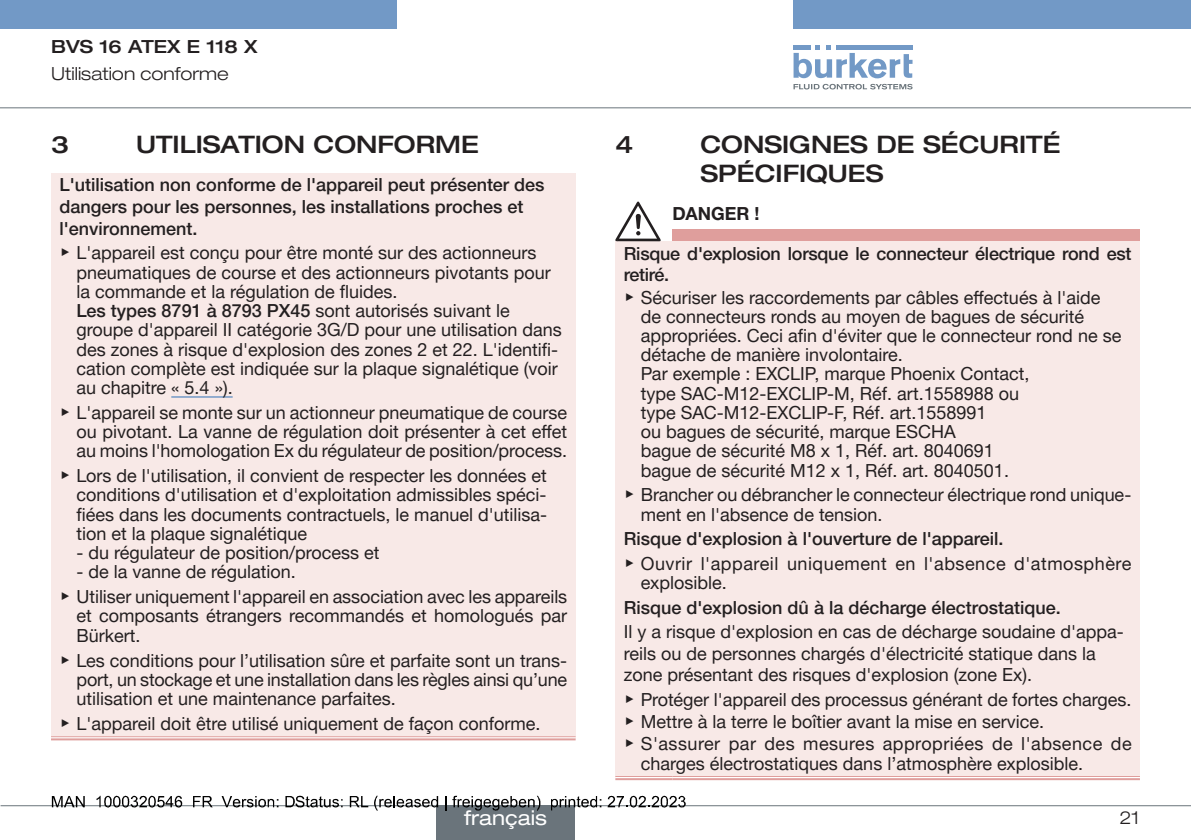
<style>
.page{position:relative;width:1191px;height:840px;background:#fff}
.page>*{position:absolute;margin:0;border:0;box-sizing:border-box;transform-origin:0 0}
.t1{font:500 expanded 24px/28.8px "Helvetica Neue LTW1 G";color:#231f20}
.t2{font:expanded 20px "Helvetica Neue LTW1 G";color:#fff}
.SI-Folge{font:18px/19.2px "Helvetica Neue LTW1 G";color:#231f20}
.SI-Art{font:500 18px/21.6px "Helvetica Neue LTW1 G";color:#231f20}
.SI-Folge-2{font:18px/19.2px "Helvetica Neue LTW1 G";letter-spacing:.03em;color:#231f20}
.SI-Art_Blocksatz{font:500 18px/21.6px "Helvetica Neue LTW1 G";letter-spacing:-.015em;color:#231f20}
.t3{font:300 expanded 18px "Helvetica Neue LTW1 G";color:#231f20}
.t4{font:500 expanded 18px "Helvetica Neue LTW1 G";color:#231f20}
.SI-Wort{font:700 18px "Helvetica Neue LTW1 G";color:#231f20}
.s1{font-family:"Arial Unicode MS"}
.s2{font-weight:500}
</style>
<div class="page">
<div style="left:0;top:0;width:396px;height:28px;background:#7299c6"></div>
<div style="left:793px;top:0;width:398px;height:28px;background:#7299c6"></div>
<svg style="left:793px;top:45px;width:119px;height:33px"></svg>
<div style="left:836px;top:45px;width:76px;height:5px;background:#7299c6"></div>
<svg style="left:793px;top:84px;width:119px;height:5px"></svg>
<hr style="left:0;top:107px;width:1191px;height:1px;background:#6a747b">
<div style="left:51px;top:173px;width:524px;height:565px;background:#f8e9e7"></div>
<hr style="left:51px;top:736px;width:524px;height:1px;background:#df9e9c">
<hr style="left:51px;top:738px;width:524px;height:2px;background:#df9e9c">
<hr style="left:171px;top:396px;width:62px;height:1px;background:#7299c6">
<div style="left:672px;top:229px;width:468px;height:12px;background:#df9e9c"></div>
<div style="left:615px;top:241px;width:525px;height:536px;background:#f8e9e7"></div>
<svg style="left:615px;top:775px;width:57px;height:4px"></svg>
<svg style="left:672px;top:775px;width:468px;height:4px"></svg>
<svg style="left:615px;top:201px;width:45px;height:40px"></svg>
<hr style="left:1px;top:804px;width:1190px;height:1px;background:#6a747b">
<div style="left:436px;top:805px;width:139px;height:34px;background:#6a747b"></div>
<svg style="left:52px;top:796px;width:33px;height:10px"></svg>
<svg style="left:96px;top:795px;width:86px;height:12px"></svg>
<svg style="left:193px;top:796px;width:20px;height:10px"></svg>
<svg style="left:222px;top:796px;width:56px;height:11px"></svg>
<svg style="left:285px;top:795px;width:57px;height:12px"></svg>
<svg style="left:350px;top:796px;width:18px;height:10px"></svg>
<svg style="left:374px;top:795px;width:64px;height:15px"></svg>
<svg style="left:445px;top:796px;width:1px;height:14px"></svg>
<svg style="left:452px;top:795px;width:88px;height:15px"></svg>
<svg style="left:551px;top:796px;width:50px;height:14px"></svg>
<svg style="left:607px;top:795px;width:78px;height:12px"></svg>
<p class="t4" style="left:51px;top:35px;width:208px">BVS 16 ATEX E 118 X</p>
<p class="t3" style="left:51px;top:62px;width:179px">Utilisation conforme</p>
<p class="t1" style="left:51px;top:129px;width:19px">3</p>
<p class="t1" style="left:136px;top:129px;width:344px">UTILISATION CONFORME</p>
<p class="SI-Art" style="left:60px;top:174px;width:486px">L'utilisation non conforme de l'appareil peut présenter des dangers pour les personnes, les installations proches et l'environnement.</p>
<p class="SI-Folge" style="left:77px;top:243px;width:487px;text-indent:-17px"><span class="s1">▶</span> L'appareil est conçu pour être monté sur des actionneurs pneumatiques de course et des actionneurs pivotants pour la commande et la régulation de fluides.<br><span class="s2">Les types 8791 à 8793 PX45</span> sont autorisés suivant le groupe d'appareil II catégorie 3G/D pour une utilisation dans des zones à risque d'explosion des zones 2 et 22. L'identifi&shy;cation complète est indiquée sur la plaque signalétique (voir au chapitre « 5.4 »).</p>
<p class="SI-Folge" style="left:77px;top:402px;width:492px;text-align:justify;text-indent:-17px"><span class="s1">▶</span> L'appareil se monte sur un actionneur pneumatique de course ou pivotant. La vanne de régulation doit présenter à cet effet au moins l'homologation Ex du régulateur de position/process.</p>
<p class="SI-Folge" style="left:77px;top:466px;width:472px;text-align:justify;text-indent:-17px"><span class="s1">▶</span> Lors de l'utilisation, il convient de respecter les données et conditions d'utilisation et d'exploitation admissibles spéci&shy;fiées dans les documents contractuels, le manuel d'utilisa&shy;tion et la plaque signalétique</p>
<p class="SI-Folge" style="left:77px;top:542px;width:304px">- du régulateur de position/process et</p>
<p class="SI-Folge" style="left:77px;top:562px;width:221px">- de la vanne de régulation.</p>
<p class="SI-Folge" style="left:77px;top:586px;width:492px;text-align:justify;text-indent:-17px"><span class="s1">▶</span> Utiliser uniquement l'appareil en association avec les appareils et composants étrangers recommandés et homologués par Bürkert.</p>
<p class="SI-Folge" style="left:77px;top:650px;width:492px;text-align:justify;text-indent:-17px"><span class="s1">▶</span> Les conditions pour l’utilisation sûre et parfaite sont un trans&shy;port, un stockage et une installation dans les règles ainsi qu’une utilisation et une maintenance parfaites.</p>
<p class="SI-Folge" style="left:60px;top:713px;width:482px"><span class="s1">▶</span> L'appareil doit être utilisé uniquement de façon conforme.</p>
<p class="t2" style="left:464px;top:805px;width:84px">français</p>
<p class="t1" style="left:615px;top:129px;width:19px">4</p>
<p class="t1" style="left:700px;top:129px;width:361px">CONSIGNES DE SÉCURITÉ<br>SPÉCIFIQUES</p>
<p class="SI-Wort" style="left:672px;top:202px;width:88px">DANGER !</p>
<p class="SI-Art_Blocksatz" style="left:624px;top:242px;width:509px">Risque d'explosion lorsque le connecteur électrique rond est retiré.</p>
<p class="SI-Folge" style="left:641px;top:287px;width:482px;text-indent:-17px"><span class="s1">▶</span> Sécuriser les raccordements par câbles effectués à l'aide de connecteurs ronds au moyen de bagues de sécurité appropriées. Ceci afin d'éviter que le connecteur rond ne se détache de manière involontaire.<br>Par exemple : EXCLIP, marque Phoenix Contact,<br>type SAC-M12-EXCLIP-M, Réf. art.1558988 ou<br>type SAC-M12-EXCLIP-F, Réf. art.1558991<br>ou bagues de sécurité, marque ESCHA<br>bague de sécurité M8 x 1, Réf. art. 8040691<br>bague de sécurité M12 x 1, Réf. art. 8040501.</p>
<p class="SI-Folge" style="left:641px;top:485px;width:492px;text-indent:-17px"><span class="s1">▶</span> Brancher ou débrancher le connecteur électrique rond unique&shy;ment en l'absence de tension.</p>
<p class="SI-Art" style="left:624px;top:527px;width:381px">Risque d'explosion à l'ouverture de l'appareil.</p>
<p class="SI-Folge-2" style="left:641px;top:553px;width:492px;text-indent:-17px"><span class="s1">▶</span> Ouvrir l'appareil uniquement en l'absence d'atmosphère explosible.</p>
<p class="SI-Art" style="left:624px;top:596px;width:438px">Risque d'explosion dû à la décharge électrostatique.</p>
<p class="SI-Folge" style="left:624px;top:620px;width:501px;line-height:21.6px">Il y a risque d'explosion en cas de décharge soudaine d'appa&shy;reils ou de personnes chargés d'électricité statique dans la zone présentant des risques d'explosion (zone Ex).</p>
<p class="SI-Folge" style="left:624px;top:689px;width:509px"><span class="s1">▶</span> Protéger l'appareil des processus générant de fortes charges.</p>
<p class="SI-Folge" style="left:624px;top:711px;width:422px"><span class="s1">▶</span> Mettre à la terre le boîtier avant la mise en service.</p>
<p class="SI-Folge" style="left:641px;top:733px;width:492px;text-indent:-17px"><span class="s1">▶</span> S'assurer par des mesures appropriées de l'absence de charges électrostatiques dans l’atmosphère explosible.</p>
<p class="t3" style="left:1119px;top:806px;width:22px">21</p>
</div>
